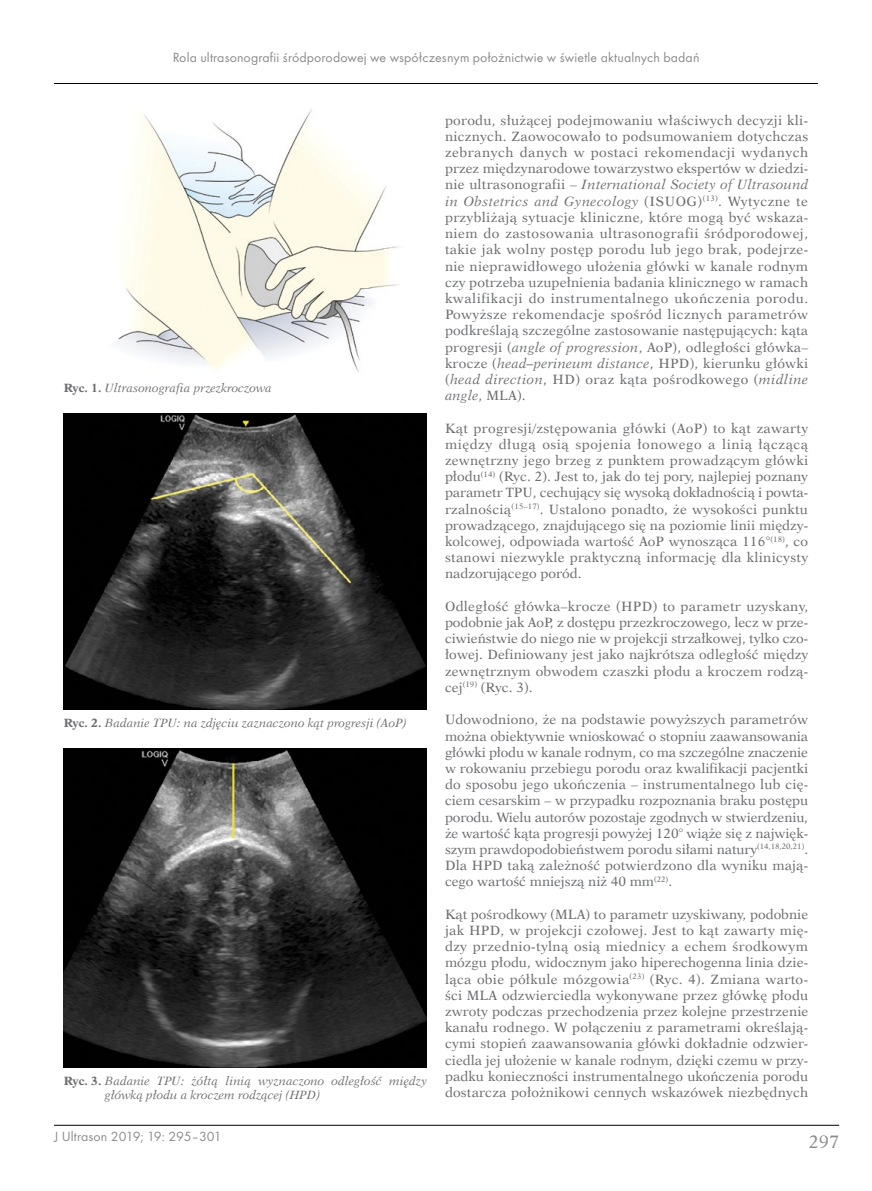
<style>
.page{position:relative;width:872px;height:1191px;background:#fff}
.page>*{position:absolute;margin:0;border:0;box-sizing:border-box;transform-origin:0 0}
.t1{font:18px "Dutch 823 EU Normal";color:#6d6e71}
.t2{font:13.8px "Futura TCE";letter-spacing:.01em;color:#6d6e71}
.BPL_-_Body_PL{font:13.5px/16.2px "Dutch 823 EU Normal";letter-spacing:.01em;color:#6d6e71;text-align:justify}
.Normalny{font:12px/14.4px "Dutch 823 EU Italic";color:#6d6e71}
.s1{font-family:"Dutch 823 EU Bold"}
.s2{font-family:"Dutch 823 EU Italic"}
</style>
<div class="page">
<hr style="left:54px;top:1125px;width:785px;height:1px;background:#000">
<hr style="left:54px;top:83px;width:764px;height:1px;background:#000">
<img style="left:117px;top:109px;width:282px;height:264px">
<img style="left:64px;top:413px;width:363px;height:296px">
<img style="left:64px;top:748px;width:363px;height:319px">
<p class="t2" style="left:172px;top:49px;width:528px">Rola ultrasonografii śródporodowej we współczesnym położnictwie w świetle aktualnych badań</p>
<p class="Normalny" style="left:64px;top:381px;width:209px"><span class="s1">Ryc. 1.</span> Ultrasonografia przezkroczowa</p>
<p class="Normalny" style="left:64px;top:716px;width:344px"><span class="s1">Ryc. 2.</span> Badanie TPU: na zdjęciu zaznaczono kąt progresji (AoP)</p>
<p class="Normalny" style="left:105px;top:1073px;width:324px;text-indent:-41px"><span class="s1">Ryc. 3.</span> Badanie TPU: żółtą linią wyznaczono odległość między główką płodu a kroczem rodzącej (HPD)</p>
<p class="t2" style="left:54px;top:1128px;width:169px">J Ultrason 2019; 19: 295–301</p>
<p class="BPL_-_Body_PL" style="left:445px;top:112px;width:365px">porodu, służącej podejmowaniu właściwych decyzji kli&shy;nicznych. Zaowocowało to podsumowaniem dotychczas zebranych danych w postaci rekomendacji wydanych przez międzynarodowe towarzystwo ekspertów w dziedzi&shy;nie ultrasonografii – <span class="s2">International Society of Ultrasound in Obstetrics and Gynecology</span> (ISUOG)<sup>(13)</sup>. Wytyczne te przybliżają sytuacje kliniczne, które mogą być wskaza&shy;niem do zastosowania ultrasonografii śródporodowej, takie jak wolny postęp porodu lub jego brak, podejrze&shy;nie nieprawidłowego ułożenia główki w kanale rodnym czy potrzeba uzupełnienia badania klinicznego w ramach kwalifikacji do instrumentalnego ukończenia porodu.<br>Powyższe rekomendacje spośród licznych parametrów podkreślają szczególne zastosowanie następujących: kąta progresji (<span class="s2">angle of progression</span>, AoP), odległości główka– krocze (<span class="s2">head–perineum distance</span>, HPD), kierunku główki (<span class="s2">head direction</span>, HD) oraz kąta pośrodkowego (<span class="s2">midline angle</span>, MLA).</p>
<p class="BPL_-_Body_PL" style="left:445px;top:420px;width:365px">Kąt progresji/zstępowania główki (AoP) to kąt zawarty między długą osią spojenia łonowego a linią łączącą zewnętrzny jego brzeg z punktem prowadzącym główki płodu<sup>(14)</sup> (Ryc. 2). Jest to, jak do tej pory, najlepiej poznany parametr TPU, cechujący się wysoką dokładnością i powta&shy;rzalnością<sup>(15–17)</sup>. Ustalono ponadto, że wysokości punktu prowadzącego, znajdującego się na poziomie linii między&shy;kolcowej, odpowiada wartość AoP wynosząca 116°<sup>(18)</sup>, co stanowi niezwykle praktyczną informację dla klinicysty nadzorującego poród.</p>
<p class="BPL_-_Body_PL" style="left:445px;top:598px;width:365px">Odległość główka–krocze (HPD) to parametr uzyskany, podobnie jak AoP, z dostępu przezkroczowego, lecz w prze&shy;ciwieństwie do niego nie w projekcji strzałkowej, tylko czo&shy;łowej. Definiowany jest jako najkrótsza odległość między zewnętrznym obwodem czaszki płodu a kroczem rodzą&shy;cej<sup>(19)</sup> (Ryc. 3).</p>
<p class="BPL_-_Body_PL" style="left:445px;top:711px;width:365px">Udowodniono, że na podstawie powyższych parametrów można obiektywnie wnioskować o stopniu zaawansowania główki płodu w kanale rodnym, co ma szczególne znaczenie w rokowaniu przebiegu porodu oraz kwalifikacji pacjentki do sposobu jego ukończenia – instrumentalnego lub cię&shy;ciem cesarskim – w przypadku rozpoznania braku postępu porodu. Wielu autorów pozostaje zgodnych w stwierdzeniu, że wartość kąta progresji powyżej 120° wiąże się z najwięk&shy;szym prawdopodobieństwem porodu siłami natury<sup>(14,18,20,21)</sup>.<br>Dla HPD taką zależność potwierdzono dla wyniku mają&shy;cego wartość mniejszą niż 40 mm<sup>(22)</sup>.</p>
<p class="BPL_-_Body_PL" style="left:445px;top:906px;width:365px">Kąt pośrodkowy (MLA) to parametr uzyskiwany, podobnie jak HPD, w projekcji czołowej. Jest to kąt zawarty mię&shy;dzy przednio-tylną osią miednicy a echem środkowym mózgu płodu, widocznym jako hiperechogenna linia dzie&shy;ląca obie półkule mózgowia<sup>(23)</sup> (Ryc. 4). Zmiana warto&shy;ści MLA odzwierciedla wykonywane przez główkę płodu zwroty podczas przechodzenia przez kolejne przestrzenie kanału rodnego. W połączeniu z parametrami określają&shy;cymi stopień zaawansowania główki dokładnie odzwier&shy;ciedla jej ułożenie w kanale rodnym, dzięki czemu w przy&shy;padku konieczności instrumentalnego ukończenia porodu dostarcza położnikowi cennych wskazówek niezbędnych</p>
<h1 class="t1" style="left:808px;top:1131px;width:32px">297</h1>
</div>
